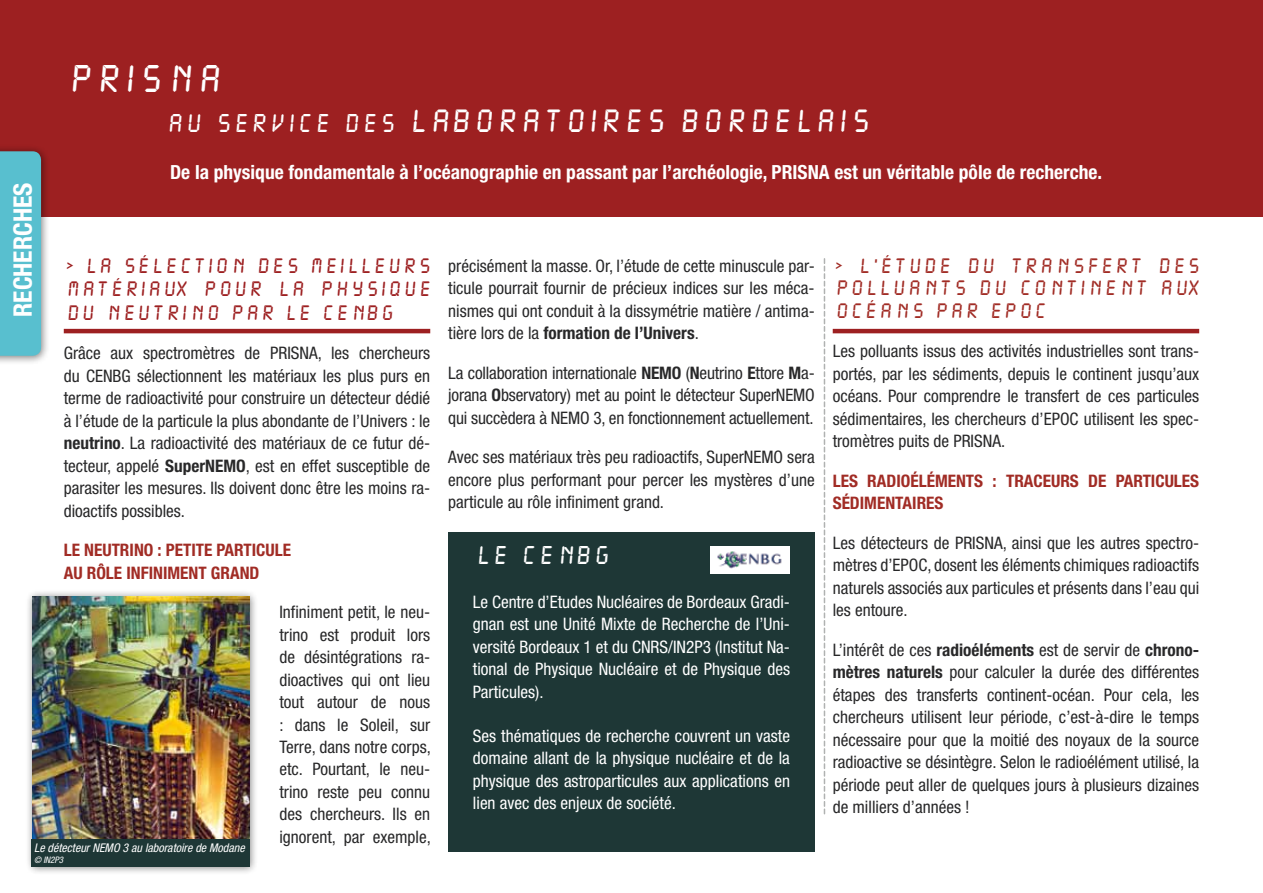
<style>
.page{position:relative;width:1263px;height:893px;background:#fff}
.page>*{position:absolute;margin:0;border:0;box-sizing:border-box;transform-origin:0 0}
.t1{font:36px "Liquid Crystal Plain";color:#fff}
.t2{font:30px "Liquid Crystal Plain";color:#fff}
.t3{font:700 condensed 25.5px "Helvetica Neue";color:#fff}
.t4{font:24px "Liquid Crystal Plain";color:#fff}
.t5{font:700 condensed 19.5px "Helvetica Neue";color:#fff}
.t6{font:19.5px/23.4px "Liquid Crystal Plain";color:#9d2021;text-align:justify}
.t7{font:19.5px/22.5px "Liquid Crystal Plain";color:#a12c25;text-align:justify}
.t8{font:condensed 17.25px/22.5px "Helvetica Neue";color:#282829;text-align:justify}
.t9{font:condensed 17.25px/22.5px "Helvetica Neue";color:#fff;text-align:justify}
.t10{font:700 condensed 17.25px "Helvetica Neue";color:#a12c25}
.t11{font:italic condensed 12px "Helvetica Neue";color:#fff}
.t12{font:italic condensed 9px "Helvetica Neue";color:#fff}
.s1{font-size:24px}
.s2{font-weight:700}
</style>
<div class="page">
<div style="left:0;top:0;width:1263px;height:217px;background:#9d2021"></div>
<div style="left:448px;top:532px;width:367px;height:320px;background:#1e3736"></div>
<div style="left:0;top:144px;width:50px;height:221px;background:#000;opacity:.5"></div>
<div style="left:0;top:151px;width:41px;height:205px;background:#58bfcf"></div>
<div style="left:25px;top:589px;width:234px;height:286px;background:#000;opacity:.5"></div>
<img style="left:32px;top:597px;width:218px;height:242px">
<div style="left:32px;top:839px;width:218px;height:28px;background:#1e3736"></div>
<hr style="left:833px;top:329px;width:366px;height:4px;background:#9d2021">
<hr style="left:64px;top:329px;width:366px;height:4px;background:#9d2021">
<img style="left:710px;top:546px;width:79px;height:27px">
<svg style="left:824px;top:259px;width:1px;height:555px"></svg>
<h1 class="t1" style="left:64px;top:58px;width:158px">PRISNA</h1>
<h2 class="t2" style="left:164px;top:104px;width:706px"><span class="s1">AU SERVICE DES</span> LABORATOIRES BORDELAIS</h2>
<p class="t5" style="left:170px;top:160px;width:933px">De la physique fondamentale à l’océanographie en passant par l’archéologie, PRISNA est un véritable pôle de recherche.</p>
<h3 class="t3" style="left:7px;top:317px;width:134px;rotate:-90deg">Recherches</h3>
<p class="t7" style="left:833px;top:256px;width:368px">&gt; L’ÉTUDE DU TRANSFERT DES POLLUANTS DU CONTINENT AUX OCÉANS PAR EPOC</p>
<p class="t8" style="left:833px;top:340px;width:368px">Les polluants issus des activités industrielles sont trans&shy;portés, par les sédiments, depuis le continent jusqu’aux océans. Pour comprendre le transfert de ces particules sédimentaires, les chercheurs d’EPOC utilisent les spec&shy;tromètres puits de PRISNA.</p>
<p class="t10" style="left:833px;top:470px;width:45px">Les radioéléments</p>
<p class="t10" style="left:992px;top:470px;width:24px">: traceurs</p>
<p class="t10" style="left:1088px;top:470px;width:37px">de particules</p>
<p class="t10" style="left:833px;top:493px;width:10px">sédimentaires</p>
<p class="t8" style="left:833px;top:531px;width:368px">Les détecteurs de PRISNA, ainsi que les autres spectro&shy;mètres d’EPOC, dosent les éléments chimiques radioactifs naturels associés aux particules et présents dans l’eau qui les entoure.</p>
<p class="t8" style="left:833px;top:638px;width:368px">L’intérêt de ces <span class="s2">radioéléments</span> est de servir de <span class="s2">chrono&shy;mètres naturels</span> pour calculer la durée des différentes étapes des transferts continent-océan. Pour cela, les chercheurs utilisent leur période, c’est-à-dire le temps nécessaire pour que la moitié des noyaux de la source radioactive se désintègre. Selon le radioélément utilisé, la période peut aller de quelques jours à plusieurs dizaines de milliers d’années !</p>
<p class="t6" style="left:64px;top:255px;width:368px">&gt; LA SÉLECTION DES MEILLEURS MATÉRIAUX POUR LA PHYSIQUE DU NEUTRINO PAR LE CENBG</p>
<p class="t8" style="left:64px;top:342px;width:368px">Grâce aux spectromètres de PRISNA, les chercheurs du CENBG sélectionnent les matériaux les plus purs en terme de radioactivité pour construire un détecteur dédié à l’étude de la particule la plus abondante de l’Univers : le <span class="s2">neutrino</span>. La radioactivité des matériaux de ce futur dé&shy;tecteur, appelé <span class="s2">SuperNEMO</span>, est en effet susceptible de parasiter les mesures. Ils doivent donc être les moins ra&shy;dioactifs possibles.</p>
<p class="t10" style="left:64px;top:539px;width:30px">Le neutrino</p>
<p class="t10" style="left:158px;top:539px;width:17px">: petite</p>
<p class="t10" style="left:217px;top:539px;width:10px">particule</p>
<p class="t10" style="left:64px;top:562px;width:95px">au rôle infiniment</p>
<p class="t10" style="left:211px;top:562px;width:11px">grand</p>
<p class="t8" style="left:279px;top:601px;width:153px">Infiniment petit, le neu&shy;trino est produit lors de désintégrations ra&shy;dioactives qui ont lieu tout autour de nous : dans le Soleil, sur Terre, dans notre corps, etc. Pourtant, le neu&shy;trino reste peu connu des chercheurs. Ils en ignorent, par exemple,</p>
<p class="t8" style="left:448px;top:254px;width:368px">précisément la masse. Or, l’étude de cette minuscule par&shy;ticule pourrait fournir de précieux indices sur les méca&shy;nismes qui ont conduit à la dissymétrie matière / antima&shy;tière lors de la <span class="s2">formation de l’Univers</span>.</p>
<p class="t8" style="left:448px;top:361px;width:368px">La collaboration internationale <span class="s2">NEMO</span> (<span class="s2">N</span>eutrino <span class="s2">E</span>ttore <span class="s2">M</span>a&shy;jorana <span class="s2">O</span>bservatory) met au point le détecteur SuperNEMO qui succèdera à NEMO 3, en fonctionnement actuellement.</p>
<p class="t8" style="left:448px;top:446px;width:368px">Avec ses matériaux très peu radioactifs, SuperNEMO sera encore plus performant pour percer les mystères d’une particule au rôle infiniment grand.</p>
<h3 class="t4" style="left:473px;top:542px;width:130px">LE CENBG</h3>
<p class="t9" style="left:473px;top:590px;width:319px">Le Centre d’Etudes Nucléaires de Bordeaux Gradi&shy;gnan est une Unité Mixte de Recherche de l’Uni&shy;versité Bordeaux 1 et du CNRS/IN2P3 (Institut Na&shy;tional de Physique Nucléaire et de Physique des Particules).</p>
<p class="t9" style="left:473px;top:724px;width:319px">Ses thématiques de recherche couvrent un vaste domaine allant de la physique nucléaire et de la physique des astroparticules aux applications en lien avec des enjeux de société.</p>
<p class="t11" style="left:34px;top:841px;width:212px">Le détecteur NEMO 3 au laboratoire de Modane</p>
<p class="t12" style="left:34px;top:855px;width:31px">© IN2P3</p>
</div>
